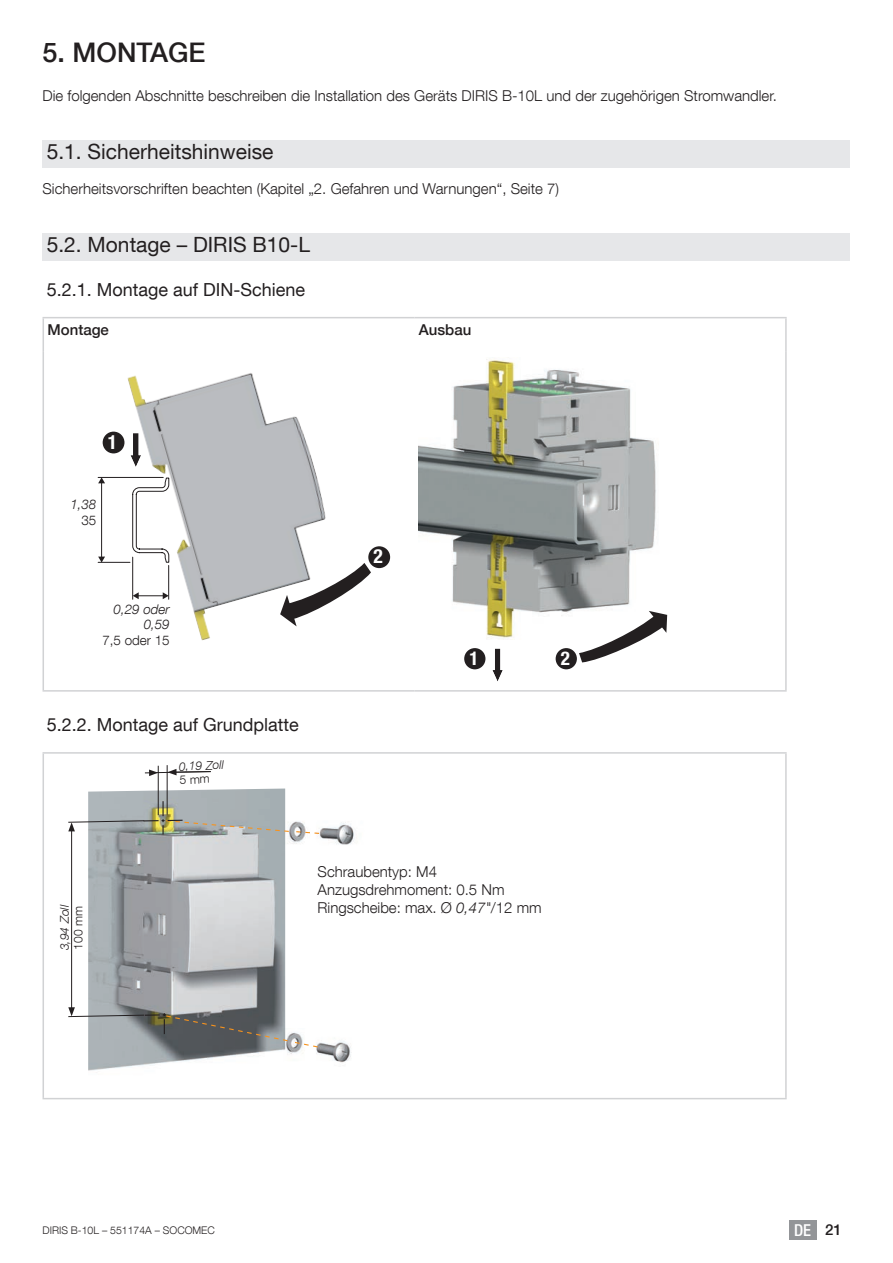
<style>
.page{position:relative;width:893px;height:1263px;background:#fff}
.page>*{position:absolute;margin:0;border:0;box-sizing:border-box;transform-origin:0 0}
.t1{font:500 27px "Helvetica Neue LT Com";color:#231f20}
.t2{font:21px "Helvetica Neue LT Com";color:#231f20}
.t3{font:700 condensed 19.65px "Helvetica Neue LT Com";color:#fff}
.t4{font:700 condensed 19.05px "Helvetica Neue LT Com";color:#fff}
.t5{font:18px "Helvetica Neue LT Com";color:#231f20}
.t6{font:500 condensed 16.5px "Helvetica Neue LT Com";color:#fff}
.t7{font:300 15px/18px "Helvetica Neue LT Com";color:#231f20}
.t8{font:500 15px "Helvetica Neue LT Com";color:#231f20}
.t9{font:italic 300 13.35px/15.3px "Helvetica Neue LT Com";color:#231f20;text-align:right}
.t10{font:300 13.35px "Helvetica Neue LT Com";color:#231f20}
.t11{font:italic 300 12px "Helvetica Neue LT Com";color:#231f20}
.t12{font:300 12px "Helvetica Neue LT Com";color:#231f20}
.t13{font:300 10.5px "Helvetica Neue LT Com";color:#231f20}
.s1{font-style:italic}
.s2{font-stretch:normal;font-size:15px;color:#231f20}
</style>
<div class="page">
<div style="left:789px;top:1220px;width:27px;height:19px;background:#939598"></div>
<div style="left:43px;top:140px;width:807px;height:27px;background:#e6e7e9"></div>
<div style="left:43px;top:233px;width:807px;height:27px;background:#e6e7e9"></div>
<hr style="left:43px;top:317px;width:372px;height:1px;background:#d1d2d4">
<hr style="left:43px;top:318px;width:1px;height:33px;background:#d1d2d4">
<hr style="left:415px;top:317px;width:372px;height:1px;background:#d1d2d4">
<hr style="left:785px;top:318px;width:2px;height:33px;background:#d1d2d4">
<hr style="left:43px;top:351px;width:1px;height:339px;background:#d1d2d4">
<hr style="left:785px;top:351px;width:2px;height:339px;background:#d1d2d4">
<hr style="left:43px;top:690px;width:372px;height:2px;background:#d1d2d4">
<hr style="left:415px;top:690px;width:372px;height:2px;background:#d1d2d4">
<svg style="left:357px;top:563px;width:14px;height:22px"></svg>
<hr style="left:101px;top:482px;width:1px;height:76px;background:#231f20">
<svg style="left:98px;top:478px;width:7px;height:5px"></svg>
<svg style="left:98px;top:557px;width:7px;height:5px"></svg>
<hr style="left:98px;top:477px;width:65px;height:1px;background:#231f20">
<hr style="left:98px;top:562px;width:32px;height:1px;background:#231f20">
<div style="left:103px;top:432px;width:21px;height:21px;background:#231f20;border-radius:50%"></div>
<div style="left:368px;top:546px;width:22px;height:22px;background:#231f20;border-radius:50%"></div>
<img style="left:117px;top:373px;width:240px;height:268px">
<div style="left:464px;top:648px;width:21px;height:21px;background:#231f20;border-radius:50%"></div>
<div style="left:556px;top:648px;width:21px;height:21px;background:#231f20;border-radius:50%"></div>
<img style="left:419px;top:359px;width:249px;height:281px">
<svg style="left:492px;top:648px;width:11px;height:33px"></svg>
<svg style="left:579px;top:611px;width:88px;height:51px"></svg>
<hr style="left:43px;top:752px;width:744px;height:2px;background:#d1d2d4">
<hr style="left:43px;top:754px;width:1px;height:344px;background:#d1d2d4">
<hr style="left:785px;top:754px;width:2px;height:344px;background:#d1d2d4">
<hr style="left:43px;top:1098px;width:744px;height:1px;background:#d1d2d4">
<img style="left:285px;top:1041px;width:66px;height:22px">
<img style="left:88px;top:788px;width:197px;height:283px">
<img style="left:284px;top:822px;width:73px;height:26px">
<hr style="left:158px;top:766px;width:1px;height:49px;background:#231f20">
<hr style="left:167px;top:765px;width:1px;height:50px;background:#231f20">
<hr style="left:71px;top:829px;width:1px;height:181px;background:#231f20">
<svg style="left:68px;top:1007px;width:251px;height:41px"></svg>
<svg style="left:68px;top:801px;width:252px;height:33px"></svg>
<svg style="left:145px;top:769px;width:66px;height:15px"></svg>
<h1 class="t1" style="left:43px;top:36px;width:165px">5. MONTAGE</h1>
<p class="t7" style="left:43px;top:86px;width:736px">Die folgenden Abschnitte beschreiben die Installation des Geräts DIRIS B-10L und der zugehörigen Stromwandler.</p>
<h2 class="t2" style="left:47px;top:139px;width:228px">5.1. Sicherheitshinweise</h2>
<p class="t7" style="left:43px;top:179px;width:518px">Sicherheitsvorschriften beachten (Kapitel „2. Gefahren und Warnungen“, Seite 7)</p>
<h2 class="t2" style="left:47px;top:232px;width:265px">5.2. Montage – DIRIS B10-L</h2>
<p class="t5" style="left:47px;top:278px;width:260px">5.2.1. Montage auf DIN-Schiene</p>
<p class="t8" style="left:48px;top:320px;width:63px">Montage</p>
<p class="t8" style="left:419px;top:320px;width:54px">Ausbau</p>
<h3 class="t3" style="left:108px;top:430px;width:11px">1</h3>
<p class="t9" style="left:70px;top:497px;width:28px">1,38</p>
<p class="t10" style="left:82px;top:512px;width:16px">35</p>
<p class="t9" style="left:114px;top:601px;width:58px">0,29 oder<br>0,59</p>
<p class="t10" style="left:102px;top:632px;width:69px">7,5 oder 15</p>
<p class="t5" style="left:47px;top:713px;width:254px">5.2.2. Montage auf Grundplatte</p>
<p class="t11" style="left:178px;top:759px;width:47px;rotate:-3deg">0,19 Zoll</p>
<h3 class="t3" style="left:373px;top:545px;width:11px">2</h3>
<p class="t4" style="left:469px;top:646px;width:11px">1</p>
<p class="t4" style="left:561px;top:646px;width:11px">2</p>
<p class="t11" style="left:57px;top:950px;width:47px;rotate:-90deg">3,94 Zoll</p>
<p class="t12" style="left:71px;top:949px;width:45px;rotate:-90deg">100 mm</p>
<p class="t7" style="left:318px;top:862px;width:226px">Schraubentyp: M4<br>Anzugsdrehmoment: 0.5 Nm<br>Ringscheibe: max. Ø <span class="s1">0,47"</span>/12 mm</p>
<p class="t13" style="left:43px;top:1223px;width:174px">DIRIS B-10L – 551174A – SOCOMEC</p>
<p class="t6" style="left:794px;top:1220px;width:49px">DE <span class="s2">21</span></p>
</div>
